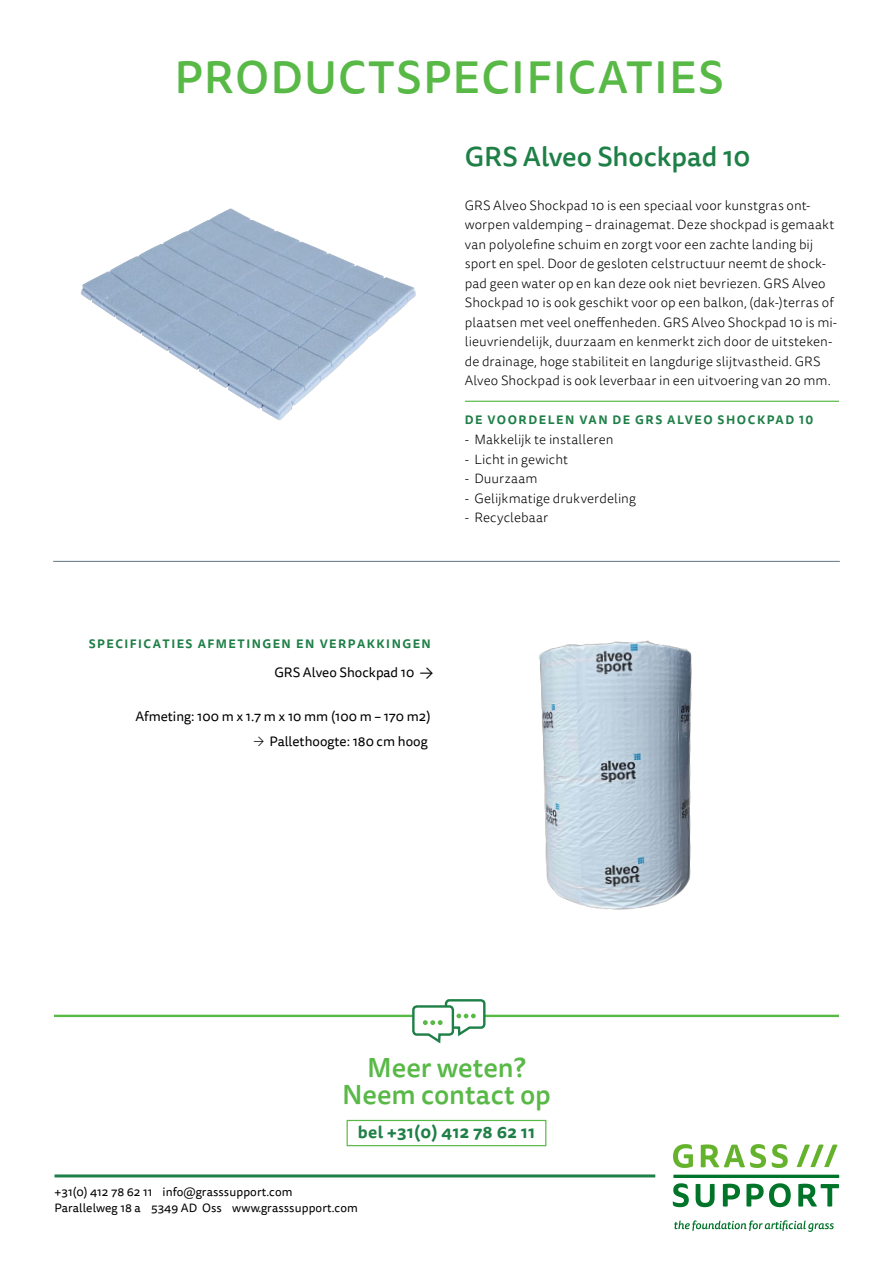
<style>
.page{position:relative;width:893px;height:1263px;background:#fff}
.page>*{position:absolute;margin:0;border:0;box-sizing:border-box;transform-origin:0 0}
.t1{font:500 45px "Tisa Sans OT";letter-spacing:.03em;color:#58b947}
.t2{font:500 27px/27px "Tisa Sans OT";letter-spacing:-.005em;color:#58b947;text-align:center}
.t3{font:500 27px "Tisa Sans OT";letter-spacing:-.005em;color:#1e7f47}
.t4{font:700 16.8px "Tisa Sans OT";letter-spacing:.02em;color:#1e7f47}
.t5{font:300 13.5px/19.5px "Tisa Sans OT";letter-spacing:.005em;color:#000}
.t6{font:13.5px "Tisa Sans Pro";color:#000}
.t7{font:12px/16.5px "Tisa Sans Pro";letter-spacing:.01em;color:#000}
.t8{font:700 12px "Tisa Sans Pro";letter-spacing:.125em;color:#1e7f47}
.t9{font:700 12px "Tisa Sans OT";letter-spacing:.13em;color:#1e7f47}
.s1{font-family:"Tisa Sans OT";font-weight:300}
</style>
<div class="page">
<img style="left:81px;top:208px;width:335px;height:212px">
<hr style="left:465px;top:401px;width:374px;height:1px;background:#58b947">
<hr style="left:53px;top:561px;width:787px;height:1px;background:#627483">
<hr style="left:55px;top:1174px;width:600px;height:3px;background:#1e7f47">
<hr style="left:54px;top:1015px;width:785px;height:2px;background:#58b947">
<div style="left:347px;top:1120px;width:199px;height:26px;border:1px solid #58b947"></div>
<svg style="left:411px;top:999px;width:76px;height:45px"></svg>
<img style="left:460px;top:560px;width:311px;height:350px">
<img style="left:672px;top:1144px;width:168px;height:88px">
<h1 class="t1" style="left:174px;top:49px;width:551px">PRODUCTSPECIFICATIES</h1>
<h2 class="t3" style="left:465px;top:140px;width:287px">GRS Alveo Shockpad 10</h2>
<p class="t5" style="left:465px;top:196px;width:374px">GRS Alveo Shockpad 10 is een speciaal voor kunstgras ont&shy;worpen valdemping – drainagemat. Deze shockpad is gemaakt van polyolefine schuim en zorgt voor een zachte landing bij sport en spel. Door de gesloten celstructuur neemt de shock&shy;pad geen water op en kan deze ook niet bevriezen. GRS Alveo Shockpad 10 is ook geschikt voor op een balkon, (dak-)terras of plaatsen met veel oneffenheden. GRS Alveo Shockpad 10 is mi&shy;lieuvriendelijk, duurzaam en kenmerkt zich door de uitsteken&shy;de drainage, hoge stabiliteit en langdurige slijtvastheid. GRS Alveo Shockpad is ook leverbaar in een uitvoering van 20 mm.</p>
<p class="t9" style="left:465px;top:412px;width:350px">DE VOORDELEN VAN DE GRS ALVEO SHOCKPAD 10</p>
<p class="t5" style="left:465px;top:430px;width:150px">- Makkelijk te installeren</p>
<p class="t5" style="left:465px;top:450px;width:105px">- Licht in gewicht</p>
<p class="t5" style="left:465px;top:469px;width:74px">- Duurzaam</p>
<p class="t5" style="left:465px;top:489px;width:173px">- Gelijkmatige drukverdeling</p>
<p class="t5" style="left:465px;top:508px;width:85px">- Recyclebaar</p>
<p class="t8" style="left:89px;top:634px;width:343px">SPECIFICATIES AFMETINGEN EN VERPAKKINGEN</p>
<p class="t6" style="left:274px;top:663px;width:160px">GRS Alveo Shockpad 10 →</p>
<p class="t6" style="left:135px;top:707px;width:297px">Afmeting: 100 m x 1.7 m x 10 mm (100 m – 170 m2)</p>
<p class="t6" style="left:254px;top:732px;width:176px"><span class="s1">→</span> Pallethoogte: 180 cm hoog</p>
<h2 class="t2" style="left:342px;top:1056px;width:210px">Meer weten ?<br>Neem contact op</h2>
<p class="t4" style="left:358px;top:1121px;width:179px">bel +31(0) 412 78 62 11</p>
<p class="t7" style="left:55px;top:1183px;width:305px">+31(0) 412 78 62 11 info@grasssupport.com<br>Parallelweg 18 a 5349 AD Oss www.grasssupport.com</p>
</div>
